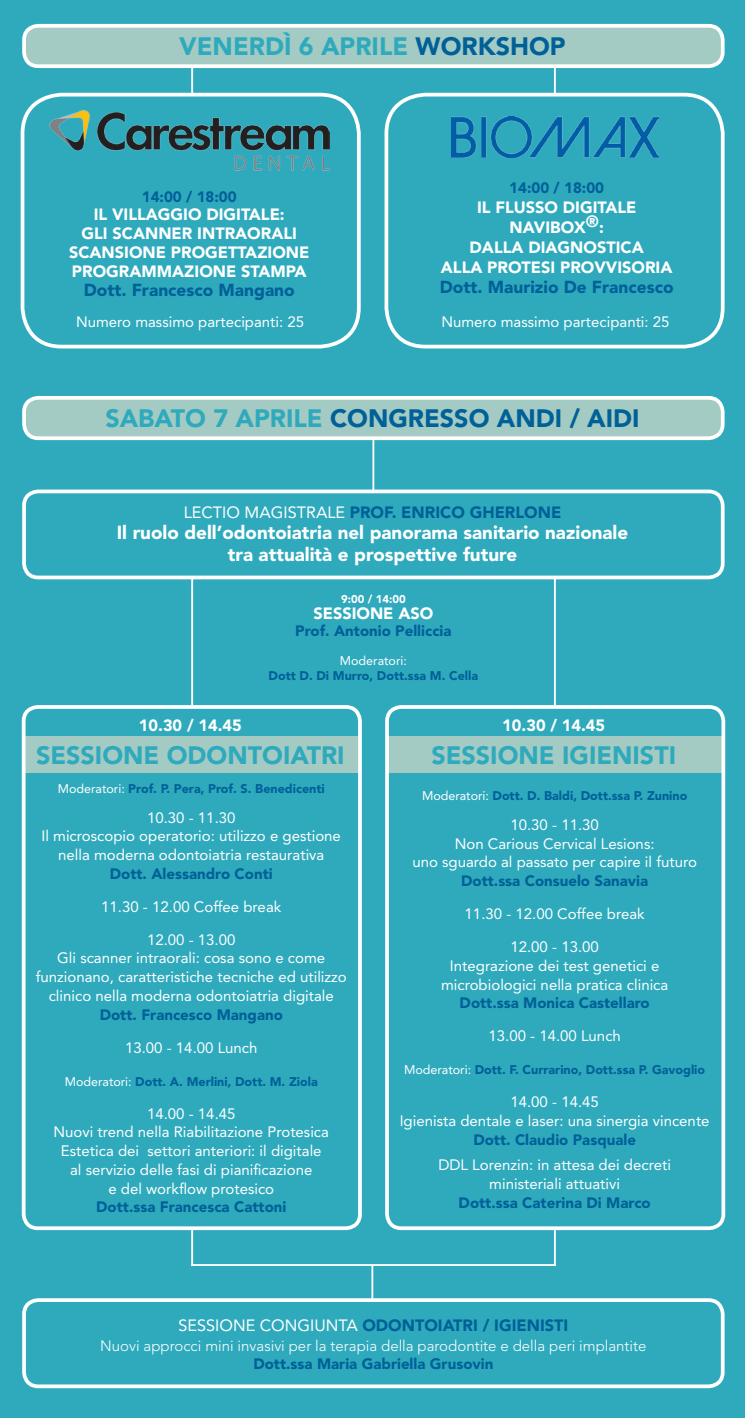
<style>
.page{position:relative;width:745px;height:1418px;background:#fff}
.page>*{position:absolute;margin:0;border:0;box-sizing:border-box;transform-origin:0 0}
.t1{font:900 25px "Avenir LT Std";color:#2faabd}
.t2{font:900 25px "Avenir LT Std";color:#006098}
.t3{font:900 18.75px/21.2px "Avenir LT Std";color:#fff;text-align:center}
.t4{font:900 17.25px "Avenir LT Std";color:#006098}
.t5{font:900 16.25px/20px "Avenir LT Std";color:#fff;text-align:center}
.t6{font:900 16.25px "Avenir LT Std";color:#006098}
.t7{font:15px/18.8px "Avenir LT Std";color:#fff;text-align:center}
.t8{font:900 15px "Avenir LT Std";color:#006098}
.t9{font:300 15px "Avenir LT Std";color:#fff}
.t10{font:900 12.5px "Avenir LT Std";color:#006098}
.t11{font:12.5px "Avenir LT Std";color:#fff}
.t12{font:900 11.25px "Avenir LT Std";color:#fff}
.s1{color:#006098}
.s2{color:#2faabd}
.s3{font-weight:400;color:#fff}
</style>
<div class="page">
<div style="left:0;top:0;width:744px;height:1417px;background:#2faabd"></div>
<div style="left:21px;top:93px;width:339px;height:255px;border:4px solid #fff;border-radius:39px"></div>
<div style="left:384px;top:93px;width:340px;height:255px;border:4px solid #fff;border-radius:39px"></div>
<img style="left:49px;top:110px;width:280px;height:60px">
<img style="left:451px;top:116px;width:207px;height:41px">
<div style="left:24px;top:398px;width:698px;height:40px;background:#a3cbc4;border-radius:14px"></div>
<div style="left:22px;top:396px;width:702px;height:44px;border:4px solid #fff;border-radius:14px"></div>
<div style="left:386px;top:736px;width:337px;height:36px;background:#a3cbc4"></div>
<div style="left:23px;top:736px;width:337px;height:36px;background:#a3cbc4"></div>
<div style="left:22px;top:705px;width:339px;height:525px;border:4px solid #fff;border-radius:14px"></div>
<div style="left:24px;top:26px;width:698px;height:40px;background:#a3cbc4;border-radius:14px"></div>
<div style="left:22px;top:24px;width:702px;height:44px;border:4px solid #fff;border-radius:14px"></div>
<div style="left:385px;top:705px;width:339px;height:525px;border:4px solid #fff;border-radius:14px"></div>
<hr style="left:372px;top:440px;width:2px;height:50px;background:#fff">
<div style="left:22px;top:489px;width:702px;height:90px;border:4px solid #fff;border-radius:14px"></div>
<hr style="left:553px;top:579px;width:2px;height:126px;background:#fff">
<hr style="left:191px;top:579px;width:2px;height:126px;background:#fff">
<div style="left:22px;top:1298px;width:702px;height:90px;border:4px solid #fff;border-radius:14px"></div>
<hr style="left:553px;top:1228px;width:2px;height:37px;background:#fff">
<hr style="left:191px;top:1228px;width:2px;height:37px;background:#fff">
<hr style="left:191px;top:1263px;width:364px;height:2px;background:#fff">
<hr style="left:371px;top:1264px;width:2px;height:36px;background:#fff">
<hr style="left:553px;top:66px;width:2px;height:29px;background:#fff">
<hr style="left:191px;top:66px;width:2px;height:29px;background:#fff">
<h1 class="t1" style="left:179px;top:31px;width:388px">VENERDÌ 6 APRILE <span class="s1">WORKSHOP</span></h1>
<p class="t8" style="left:142px;top:187px;width:96px">14:00 / 18:00</p>
<p class="t5" style="left:69px;top:205px;width:242px;line-height:18.8px">IL VILLAGGIO DIGITALE:<br>GLI SCANNER INTRAORALI<br>SCANSIONE PROGETTAZIONE<br>PROGRAMMAZIONE STAMPA</p>
<p class="t4" style="left:84px;top:280px;width:212px">Dott. Francesco Mangano</p>
<p class="t8" style="left:509px;top:179px;width:96px">14:00 / 18:00</p>
<p class="t5" style="left:440px;top:197px;width:233px">IL FLUSSO DIGITALE<br>NAVIBOX®:<br>DALLA DIAGNOSTICA<br>ALLA PROTESI PROVVISORIA</p>
<p class="t4" style="left:439px;top:276px;width:235px">Dott. Maurizio De Francesco</p>
<p class="t7" style="left:76px;top:313px;width:229px">Numero massimo partecipanti: 25</p>
<p class="t7" style="left:441px;top:313px;width:229px">Numero massimo partecipanti: 25</p>
<h1 class="t2" style="left:105px;top:403px;width:535px"><span class="s2">SABATO 7 APRILE</span> CONGRESSO ANDI / AIDI</h1>
<p class="t6" style="left:184px;top:502px;width:379px"><span class="s3">LECTIO MAGISTRALE</span> PROF. ENRICO GHERLONE</p>
<p class="t3" style="left:117px;top:522px;width:512px">Il ruolo dell’odontoiatria nel panorama sanitario nazionale tra attualità e prospettive future</p>
<p class="t12" style="left:341px;top:592px;width:66px">9:00 / 14:00</p>
<p class="t5" style="left:313px;top:603px;width:121px">SESSIONE ASO</p>
<p class="t8" style="left:295px;top:621px;width:158px">Prof. Antonio Pelliccia</p>
<p class="t11" style="left:339px;top:653px;width:68px">Moderatori:</p>
<p class="t10" style="left:268px;top:668px;width:211px">Dott D. Di Murro, Dott.ssa M. Cella</p>
<p class="t5" style="left:139px;top:715px;width:104px">10.30 / 14.45</p>
<h1 class="t1" style="left:36px;top:740px;width:310px">SESSIONE ODONTOIATRI</h1>
<p class="t10" style="left:58px;top:780px;width:268px"><span class="s3">Moderatori:</span> Prof. P. Pera, Prof. S. Benedicenti</p>
<p class="t7" style="left:42px;top:808px;width:301px">10.30 - 11.30<br>Il microscopio operatorio: utilizzo e gestione nella moderna odontoiatria restaurativa</p>
<p class="t8" style="left:110px;top:864px;width:164px">Dott. Alessandro Conti</p>
<p class="t7" style="left:101px;top:890px;width:181px;line-height:32.9px">11.30 - 12.00 Coffee break<br>12.00 - 13.00</p>
<p class="t7" style="left:36px;top:949px;width:312px">Gli scanner intraorali: cosa sono e come funzionano, caratteristiche tecniche ed utilizzo clinico nella moderna odontoiatria digitale</p>
<p class="t8" style="left:100px;top:1005px;width:184px">Dott. Francesco Mangano</p>
<p class="t7" style="left:125px;top:1038px;width:134px">13.00 - 14.00 Lunch</p>
<p class="t10" style="left:65px;top:1073px;width:254px"><span class="s3">Moderatori:</span> Dott. A. Merlini, Dott. M. Ziola</p>
<p class="t7" style="left:54px;top:1104px;width:277px">14.00 - 14.45<br>Nuovi trend nella Riabilitazione Protesica Estetica dei settori anteriori: il digitale al servizio delle fasi di pianificazione<br>e del workflow protesico</p>
<p class="t8" style="left:96px;top:1198px;width:191px">Dott.ssa Francesca Cattoni</p>
<p class="t5" style="left:502px;top:715px;width:104px">10.30 / 14.45</p>
<h1 class="t1" style="left:431px;top:740px;width:246px">SESSIONE IGIENISTI</h1>
<p class="t10" style="left:422px;top:788px;width:266px"><span class="s3">Moderatori:</span> Dott. D. Baldi, Dott.ssa P. Zunino</p>
<p class="t7" style="left:412px;top:815px;width:286px">10.30 - 11.30<br>Non Carious Cervical Lesions:<br>uno sguardo al passato per capire il futuro</p>
<p class="t8" style="left:461px;top:871px;width:188px">Dott.ssa Consuelo Sanavia</p>
<p class="t7" style="left:464px;top:897px;width:181px;line-height:32.9px">11.30 - 12.00 Coffee break<br>12.00 - 13.00</p>
<p class="t7" style="left:441px;top:956px;width:228px">Integrazione dei test genetici e microbiologici nella pratica clinica</p>
<p class="t8" style="left:459px;top:993px;width:191px">Dott.ssa Monica Castellaro</p>
<p class="t7" style="left:488px;top:1026px;width:134px">13.00 - 14.00 Lunch</p>
<p class="t10" style="left:404px;top:1062px;width:302px"><span class="s3">Moderatori:</span> Dott. F. Currarino, Dott.ssa P. Gavoglio</p>
<p class="t7" style="left:399px;top:1092px;width:311px">14.00 - 14.45<br>Igienista dentale e laser: una sinergia vincente</p>
<p class="t8" style="left:473px;top:1130px;width:164px">Dott. Claudio Pasquale</p>
<p class="t7" style="left:438px;top:1155px;width:234px">DDL Lorenzin: in attesa dei decreti ministeriali attuativi</p>
<p class="t8" style="left:458px;top:1193px;width:193px">Dott.ssa Caterina Di Marco</p>
<p class="t6" style="left:178px;top:1315px;width:391px"><span class="s3">SESSIONE CONGIUNTA</span> ODONTOIATRI / IGIENISTI</p>
<p class="t9" style="left:100px;top:1336px;width:547px">Nuovi approcci mini invasivi per la terapia della parodontite e della peri implantite</p>
<p class="t8" style="left:253px;top:1354px;width:241px">Dott.ssa Maria Gabriella Grusovin</p>
</div>
